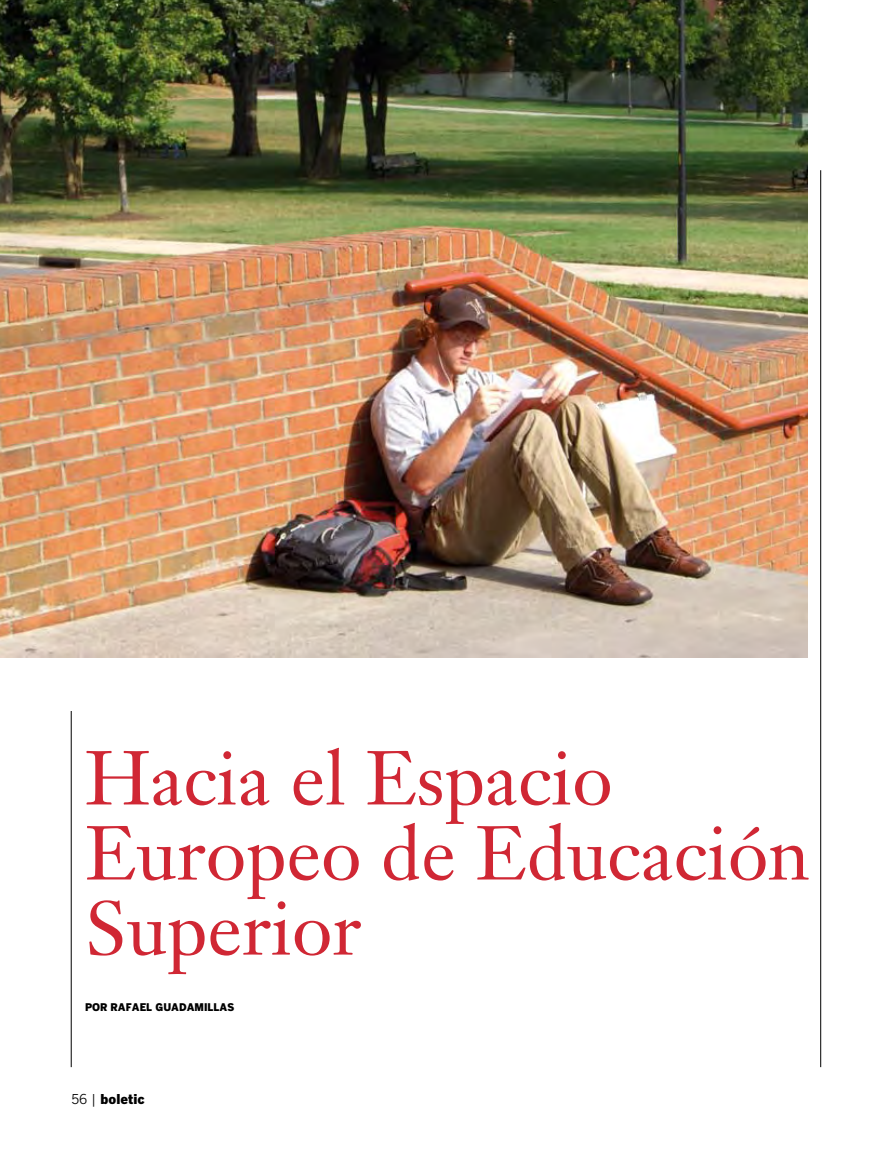
<style>
.page{position:relative;width:893px;height:1149px;background:#fff}
.page>*{position:absolute;margin:0;border:0;box-sizing:border-box;transform-origin:0 0}
.t1{font:75px/75px "Janson Text LT Std";color:#d02734}
.t2{font:900 13.5px "Benton Gothic";color:#000}
.t3{font:900 10.5px "Benton Gothic";color:#000}
.s1{font-weight:400}
</style>
<div class="page">
<hr style="left:71px;top:170px;width:1px;height:896px;background:#000">
<hr style="left:820px;top:170px;width:1px;height:896px;background:#000">
<div style="left:0;top:0;width:808px;height:710px;background:#fff"></div>
<img style="left:0;top:0;width:808px;height:657px">
<p class="t1" style="left:85px;top:740px;width:726px">Hacia el Espacio<br>Europeo de Educación<br>Superior</p>
<p class="t3" style="left:85px;top:1000px;width:151px">POR RAFAEL GUADAMILLAS</p>
<p class="t2" style="left:71px;top:1090px;width:75px"><span class="s1">56 |</span> BOLETIC</p>
</div>
